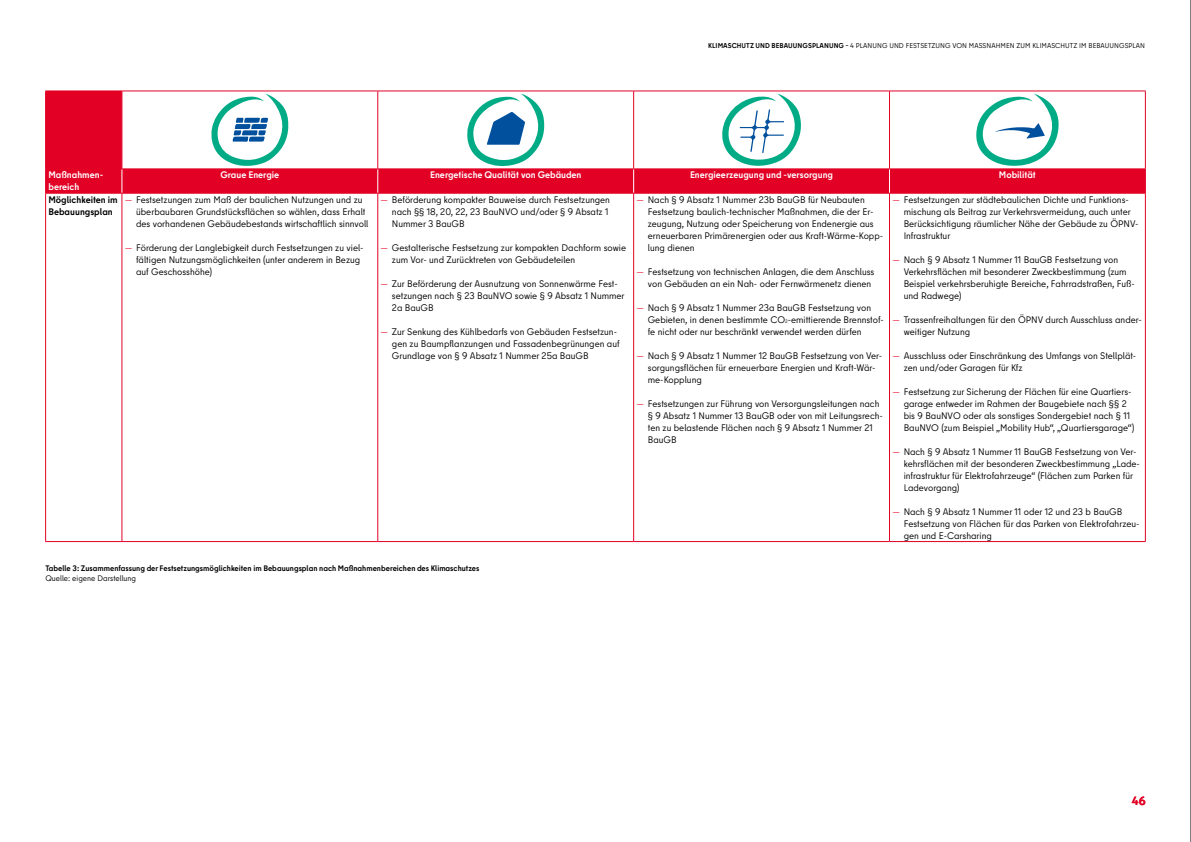
<style>
.page{position:relative;width:1191px;height:842px;background:#fff}
.page>*{position:absolute;margin:0;border:0;box-sizing:border-box;transform-origin:0 0}
.t1{font:700 12px "Berlin Type";color:#e20025}
.t2{font:9.5px/12px "Berlin Type";color:#000}
.Copy_9_5_pt{font:700 9.5px "Berlin Type";color:#fff}
.Copy_9_5_pt-2{font:700 9.5px/12px "Berlin Type";color:#000}
._02_07_Innen_Tabelle{font:700 8px "Berlin Type";color:#000}
._02_07_Quelle{font:8px "Berlin Type";color:#000}
.t3{font:7px "Berlin Type";letter-spacing:.01em;color:#000}
.s1{font-weight:700}
.s2{color:#e20025}
.s3{font-size:5px}
</style>
<div class="page">
<div style="left:46px;top:92px;width:1099px;height:101px;background:#e20025"></div>
<svg style="left:123px;top:92px;width:1022px;height:77px"></svg>
<svg style="left:633px;top:170px;width:1px;height:23px"></svg>
<svg style="left:889px;top:170px;width:1px;height:23px"></svg>
<hr style="left:633px;top:91px;width:256px;height:1px;background:#e20025">
<hr style="left:633px;top:91px;width:1px;height:78px;background:#e20025">
<hr style="left:889px;top:91px;width:256px;height:1px;background:#e20025">
<hr style="left:889px;top:91px;width:1px;height:78px;background:#e20025">
<hr style="left:1145px;top:91px;width:1px;height:78px;background:#e20025">
<hr style="left:633px;top:169px;width:256px;height:1px;background:#e20025">
<hr style="left:889px;top:169px;width:256px;height:1px;background:#e20025">
<svg style="left:122px;top:170px;width:1px;height:23px"></svg>
<svg style="left:377px;top:170px;width:1px;height:23px"></svg>
<hr style="left:122px;top:91px;width:256px;height:1px;background:#e20025">
<hr style="left:122px;top:91px;width:1px;height:78px;background:#e20025">
<hr style="left:378px;top:91px;width:255px;height:1px;background:#e20025">
<hr style="left:377px;top:91px;width:1px;height:78px;background:#e20025">
<hr style="left:122px;top:169px;width:256px;height:1px;background:#e20025">
<hr style="left:378px;top:169px;width:255px;height:1px;background:#e20025">
<hr style="left:45px;top:91px;width:77px;height:1px;background:#e20025">
<hr style="left:45px;top:91px;width:1px;height:78px;background:#e20025">
<hr style="left:45px;top:169px;width:77px;height:1px;background:#e20025">
<svg style="left:45px;top:169px;width:1px;height:24px"></svg>
<svg style="left:1145px;top:169px;width:1px;height:24px"></svg>
<hr style="left:889px;top:193px;width:256px;height:1px;background:#e20025">
<hr style="left:1145px;top:193px;width:1px;height:348px;background:#e20025">
<hr style="left:889px;top:541px;width:256px;height:1px;background:#e20025">
<hr style="left:45px;top:193px;width:77px;height:1px;background:#e20025">
<hr style="left:45px;top:193px;width:1px;height:348px;background:#e20025">
<hr style="left:122px;top:193px;width:256px;height:1px;background:#e20025">
<hr style="left:122px;top:193px;width:1px;height:348px;background:#e20025">
<hr style="left:378px;top:193px;width:255px;height:1px;background:#e20025">
<hr style="left:377px;top:193px;width:1px;height:348px;background:#e20025">
<hr style="left:633px;top:193px;width:256px;height:1px;background:#e20025">
<hr style="left:633px;top:193px;width:1px;height:348px;background:#e20025">
<hr style="left:889px;top:193px;width:1px;height:348px;background:#e20025">
<hr style="left:45px;top:541px;width:77px;height:1px;background:#e20025">
<hr style="left:122px;top:541px;width:256px;height:1px;background:#e20025">
<hr style="left:378px;top:541px;width:255px;height:1px;background:#e20025">
<hr style="left:633px;top:541px;width:256px;height:1px;background:#e20025">
<svg style="left:210px;top:94px;width:80px;height:72px"></svg>
<svg style="left:466px;top:94px;width:79px;height:73px"></svg>
<svg style="left:721px;top:94px;width:81px;height:72px"></svg>
<svg style="left:976px;top:94px;width:83px;height:72px"></svg>
<hr style="left:1190px;top:0;width:1px;height:842px;background:#000">
<p class="Copy_9_5_pt" style="left:48px;top:169px;width:56px">Maßnahmen-</p>
<p class="Copy_9_5_pt" style="left:48px;top:181px;width:32px">bereich</p>
<p class="t3" style="left:708px;top:41px;width:438px"><span class="s1">KLIMASCHUTZ UND BEBAUUNGSPLANUNG –</span> 4 PLANUNG UND FESTSETZUNG VON MASSNAHMEN ZUM KLIMASCHUTZ IM BEBAUUNGSPLAN</p>
<p class="Copy_9_5_pt" style="left:220px;top:169px;width:60px">Graue Energie</p>
<p class="Copy_9_5_pt" style="left:430px;top:169px;width:153px">Energetische Qualität von Gebäuden</p>
<p class="Copy_9_5_pt" style="left:690px;top:169px;width:145px">Energieerzeugung und -versorgung</p>
<p class="Copy_9_5_pt" style="left:999px;top:169px;width:38px">Mobilität</p>
<p class="Copy_9_5_pt-2" style="left:48px;top:193px;width:71px">Möglichkeiten im<br>Bebauungsplan</p>
<p class="t2" style="left:136px;top:193px;width:234px;text-indent:-11px"><span class="s2">—</span> Festsetzungen zum Maß der baulichen Nutzungen und zu überbaubaren Grundstücksflächen so wählen, dass Erhalt des vorhandenen Gebäudebestands wirtschaftlich sinnvoll</p>
<p class="t2" style="left:136px;top:241px;width:229px;text-indent:-11px"><span class="s2">—</span> Förderung der Langlebigkeit durch Festsetzungen zu viel&shy;fältigen Nutzungsmöglichkeiten (unter anderem in Bezug auf Geschosshöhe)</p>
<p class="t2" style="left:392px;top:193px;width:220px;text-indent:-11px"><span class="s2">—</span> Beförderung kompakter Bauweise durch Festsetzungen nach §§ 18, 20, 22, 23 BauNVO und/oder § 9 Absatz 1<br>Nummer 3 BauGB</p>
<p class="t2" style="left:392px;top:241px;width:236px;text-indent:-11px"><span class="s2">—</span> Gestalterische Festsetzung zur kompakten Dachform sowie zum Vor- und Zurücktreten von Gebäudeteilen</p>
<p class="t2" style="left:392px;top:277px;width:234px;text-indent:-11px"><span class="s2">—</span> Zur Beförderung der Ausnutzung von Sonnenwärme Fest&shy;setzungen nach § 23 BauNVO sowie § 9 Absatz 1 Nummer<br>2a BauGB</p>
<p class="t2" style="left:392px;top:325px;width:229px;text-indent:-11px"><span class="s2">—</span> Zur Senkung des Kühlbedarfs von Gebäuden Festsetzun&shy;gen zu Baumpflanzungen und Fassadenbegrünungen auf<br>Grundlage von § 9 Absatz 1 Nummer 25a BauGB</p>
<p class="_02_07_Innen_Tabelle" style="left:45px;top:563px;width:435px">Tabelle 3: Zusammenfassung der Festsetzungsmöglichkeiten im Bebauungsplan nach Maßnahmenbereichen des Klimaschutzes</p>
<p class="_02_07_Quelle" style="left:45px;top:573px;width:92px">Quelle: eigene Darstellung</p>
<p class="t2" style="left:648px;top:193px;width:237px;text-indent:-11px"><span class="s2">—</span> Nach § 9 Absatz 1 Nummer 23b BauGB für Neubauten Festsetzung baulich-technischer Maßnahmen, die der Er&shy;zeugung, Nutzung oder Speicherung von Endenergie aus erneuerbaren Primärenergien oder aus Kraft-Wärme-Kopp&shy;lung dienen</p>
<p class="t2" style="left:648px;top:265px;width:228px;text-indent:-11px"><span class="s2">—</span> Festsetzung von technischen Anlagen, die dem Anschluss von Gebäuden an ein Nah- oder Fernwärmenetz dienen</p>
<p class="t2" style="left:648px;top:301px;width:237px;text-indent:-11px"><span class="s2">—</span> Nach § 9 Absatz 1 Nummer 23a BauGB Festsetzung von<br>Gebieten, in denen bestimmte CO<span class="s3">2</span>-emittierende Brennstof&shy;fe nicht oder nur beschränkt verwendet werden dürfen</p>
<p class="t2" style="left:648px;top:349px;width:236px;text-indent:-11px"><span class="s2">—</span> Nach § 9 Absatz 1 Nummer 12 BauGB Festsetzung von Ver&shy;sorgungsflächen für erneuerbare Energien und Kraft-Wär&shy;me-Kopplung</p>
<p class="t2" style="left:648px;top:397px;width:237px;text-indent:-11px"><span class="s2">—</span> Festsetzungen zur Führung von Versorgungsleitungen nach § 9 Absatz 1 Nummer 13 BauGB oder von mit Leitungsrech&shy;ten zu belastende Flächen nach § 9 Absatz 1 Nummer 21<br>BauGB</p>
<p class="t2" style="left:903px;top:193px;width:236px;text-indent:-11px"><span class="s2">—</span> Festsetzungen zur städtebaulichen Dichte und Funktions&shy;mischung als Beitrag zur Verkehrsvermeidung, auch unter Berücksichtigung räumlicher Nähe der Gebäude zu ÖPNV-Infrastruktur</p>
<p class="t2" style="left:903px;top:253px;width:233px;text-indent:-11px"><span class="s2">—</span> Nach § 9 Absatz 1 Nummer 11 BauGB Festsetzung von Verkehrsflächen mit besonderer Zweckbestimmung (zum Beispiel verkehrsberuhigte Bereiche, Fahrradstraßen, Fuß&shy;und Radwege)</p>
<p class="t2" style="left:903px;top:313px;width:240px;text-indent:-11px"><span class="s2">—</span> Trassenfreihaltungen für den ÖPNV durch Ausschluss ander&shy;weitiger Nutzung</p>
<p class="t2" style="left:903px;top:349px;width:234px;text-indent:-11px"><span class="s2">—</span> Ausschluss oder Einschränkung des Umfangs von Stellplät&shy;zen und/oder Garagen für Kfz</p>
<p class="t2" style="left:903px;top:385px;width:232px;text-indent:-11px"><span class="s2">—</span> Festsetzung zur Sicherung der Flächen für eine Quartiers&shy;garage entweder im Rahmen der Baugebiete nach §§ 2 bis 9 BauNVO oder als sonstiges Sondergebiet nach § 11<br>BauNVO (zum Beispiel „Mobility Hub“, „Quartiersgarage“)</p>
<p class="t2" style="left:903px;top:445px;width:238px;text-indent:-11px"><span class="s2">—</span> Nach § 9 Absatz 1 Nummer 11 BauGB Festsetzung von Ver&shy;kehrsflächen mit der besonderen Zweckbestimmung „Lade&shy;infrastruktur für Elektrofahrzeuge“ (Flächen zum Parken für Ladevorgang)</p>
<p class="t2" style="left:903px;top:505px;width:237px;text-indent:-11px"><span class="s2">—</span> Nach § 9 Absatz 1 Nummer 11 oder 12 und 23 b BauGB<br>Festsetzung von Flächen für das Parken von Elektrofahrzeu&shy;gen und E-Carsharing</p>
<p class="t1" style="left:1131px;top:793px;width:15px">46</p>
</div>
